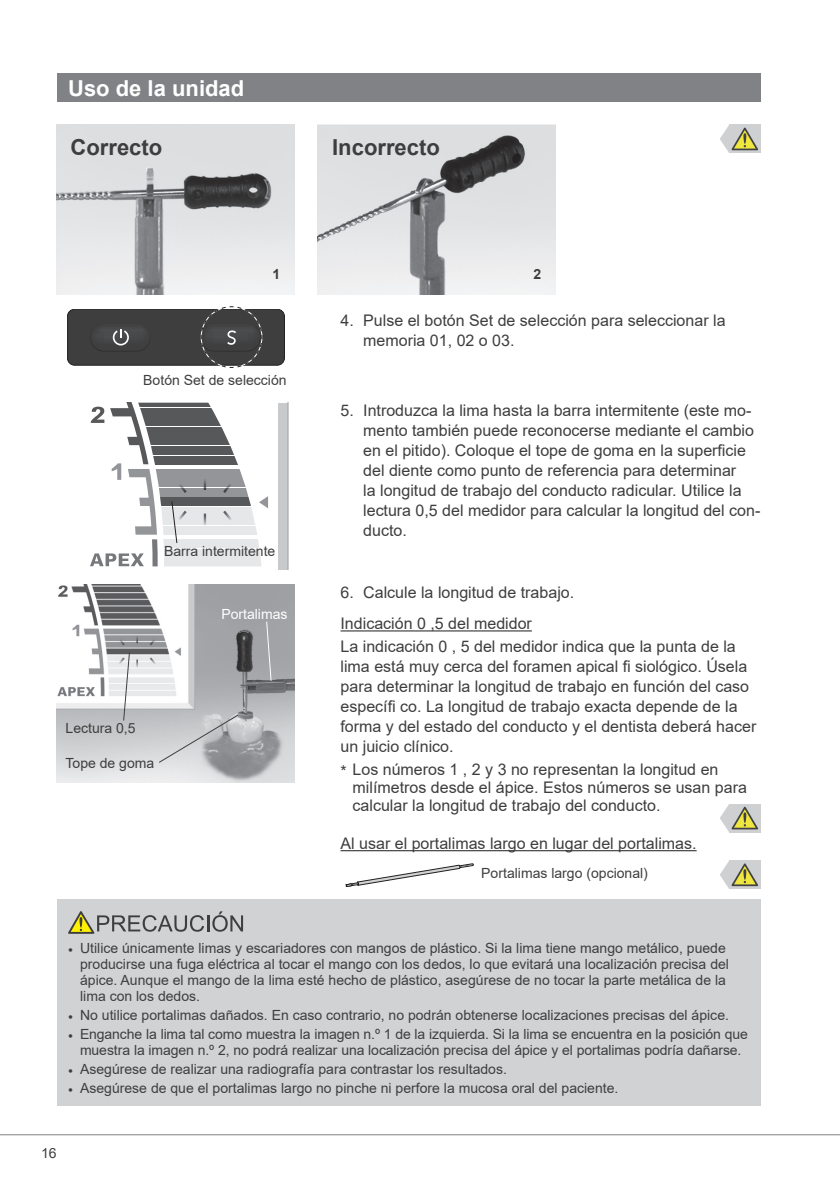
<style>
.page{position:relative;width:840px;height:1191px;background:#fff}
.page>*{position:absolute;margin:0;border:0;box-sizing:border-box;transform-origin:0 0}
.t1{font:700 22px "Arial";color:#3e3e3f}
.t2{font:700 22px "Arial";color:#fff}
.t3{font:16px/20px "Arial";color:#3e3e3f}
.t4{font:14px/16px "Arial";color:#3e3e3f}
.t5{font:14px "Arial";color:#fff}
.t6{font:700 14px "Arial";color:#3e3e3f}
</style>
<div class="page">
<hr style="left:0;top:1134px;width:839px;height:1px;background:#808285">
<div style="left:57px;top:74px;width:703px;height:28px;background:#808285"></div>
<img style="left:317px;top:125px;width:238px;height:170px">
<img style="left:57px;top:125px;width:237px;height:170px">
<img style="left:57px;top:584px;width:237px;height:198px">
<svg style="left:345px;top:863px;width:128px;height:24px"></svg>
<div style="left:67px;top:309px;width:217px;height:56px;background:#3e3e3f;border-radius:7px"></div>
<div style="left:67px;top:309px;width:217px;height:56px;border:1px solid #231f20;border-radius:7px"></div>
<div style="left:90px;top:323px;width:60px;height:28px;border:1px solid #312f30;border-radius:14px"></div>
<div style="left:90px;top:323px;width:60px;height:27px;background:#3e3e3f;border-radius:14px"></div>
<svg style="left:91px;top:324px;width:59px;height:26px"></svg>
<div style="left:728px;top:125px;width:32px;height:28px;background:#cfd0d2"></div>
<svg style="left:720px;top:125px;width:37px;height:28px"></svg>
<div style="left:728px;top:804px;width:32px;height:28px;background:#cfd0d2"></div>
<svg style="left:720px;top:804px;width:37px;height:28px"></svg>
<div style="left:728px;top:860px;width:32px;height:29px;background:#cfd0d2"></div>
<svg style="left:720px;top:860px;width:37px;height:29px"></svg>
<div style="left:57px;top:899px;width:703px;height:207px;background:#d1d2d4"></div>
<svg style="left:68px;top:911px;width:175px;height:22px"></svg>
<svg style="left:90px;top:403px;width:198px;height:166px"></svg>
<svg style="left:158px;top:713px;width:81px;height:50px;background:#bcbdbf"></svg>
<svg style="left:122px;top:651px;width:8px;height:70px"></svg>
<svg style="left:265px;top:620px;width:7px;height:62px"></svg>
<svg style="left:200px;top:306px;width:63px;height:62px"></svg>
<hr style="left:340px;top:630px;width:191px;height:1px;background:#3e3e3f">
<hr style="left:340px;top:850px;width:356px;height:1px;background:#3e3e3f">
<h1 class="t2" style="left:68px;top:73px;width:178px">Uso de la unidad</h1>
<h1 class="t1" style="left:70px;top:132px;width:93px">Correcto</h1>
<h1 class="t1" style="left:332px;top:132px;width:109px">Incorrecto</h1>
<p class="t6" style="left:272px;top:265px;width:9px">1</p>
<p class="t6" style="left:533px;top:264px;width:9px">2</p>
<p class="t3" style="left:363px;top:310px;width:363px;text-indent:-23px">4. Pulse el botón Set de selección para seleccionar la memoria 01, 02 o 03.</p>
<p class="t4" style="left:143px;top:372px;width:145px">Botón Set de selección</p>
<p class="t4" style="left:164px;top:542px;width:113px">Barra intermitente</p>
<p class="t4" style="left:65px;top:720px;width:72px">Lectura 0,5</p>
<p class="t4" style="left:65px;top:755px;width:90px">Tope de goma</p>
<p class="t5" style="left:221px;top:604px;width:68px">Portalimas</p>
<p class="t3" style="left:363px;top:401px;width:398px;text-indent:-23px">5. Introduzca la lima hasta la barra intermitente (este mo&shy;mento también puede reconocerse mediante el cambio en el pitido). Coloque el tope de goma en la superficie del diente como punto de referencia para determinar<br>la longitud de trabajo del conducto radicular. Utilice la lectura 0,5 del medidor para calcular la longitud del con&shy;ducto.</p>
<p class="t3" style="left:340px;top:576px;width:235px;line-height:31.4px">6. Calcule la longitud de trabajo.<br>Indicación 0 ,5 del medidor</p>
<p class="t3" style="left:340px;top:636px;width:417px">La indicación 0 , 5 del medidor indica que la punta de la lima está muy cerca del foramen apical fi siológico. Úsela para determinar la longitud de trabajo en función del caso específi co. La longitud de trabajo exacta depende de la forma y del estado del conducto y el dentista deberá hacer un juicio clínico.</p>
<p class="t3" style="left:352px;top:760px;width:395px;line-height:18px;text-indent:-12px">* Los números 1 , 2 y 3 no representan la longitud en milímetros desde el ápice. Estos números se usan para calcular la longitud de trabajo del conducto.</p>
<p class="t3" style="left:340px;top:833px;width:357px">Al usar el portalimas largo en lugar del portalimas.</p>
<p class="t4" style="left:481px;top:865px;width:168px">Portalimas largo (opcional)</p>
<p class="t4" style="left:80px;top:940px;width:650px;text-indent:-12px">• Utilice únicamente limas y escariadores con mangos de plástico. Si la lima tiene mango metálico, puede producirse una fuga eléctrica al tocar el mango con los dedos, lo que evitará una localización precisa del ápice. Aunque el mango de la lima esté hecho de plástico, asegúrese de no tocar la parte metálica de la lima con los dedos.</p>
<p class="t4" style="left:68px;top:1007px;width:662px">• No utilice portalimas dañados. En caso contrario, no podrán obtenerse localizaciones precisas del ápice.</p>
<p class="t4" style="left:68px;top:1026px;width:680px;text-align:center">• Enganche la lima tal como muestra la imagen n.º 1 de la izquierda. Si la lima se encuentra en la posición que muestra la imagen n.º 2, no podrá realizar una localización precisa del ápice y el portalimas podría dañarse.</p>
<p class="t4" style="left:68px;top:1060px;width:440px">• Asegúrese de realizar una radiografía para contrastar los resultados.</p>
<p class="t4" style="left:68px;top:1079px;width:551px">• Asegúrese de que el portalimas largo no pinche ni perfore la mucosa oral del paciente.</p>
<p class="t4" style="left:41px;top:1144px;width:17px">16</p>
</div>
